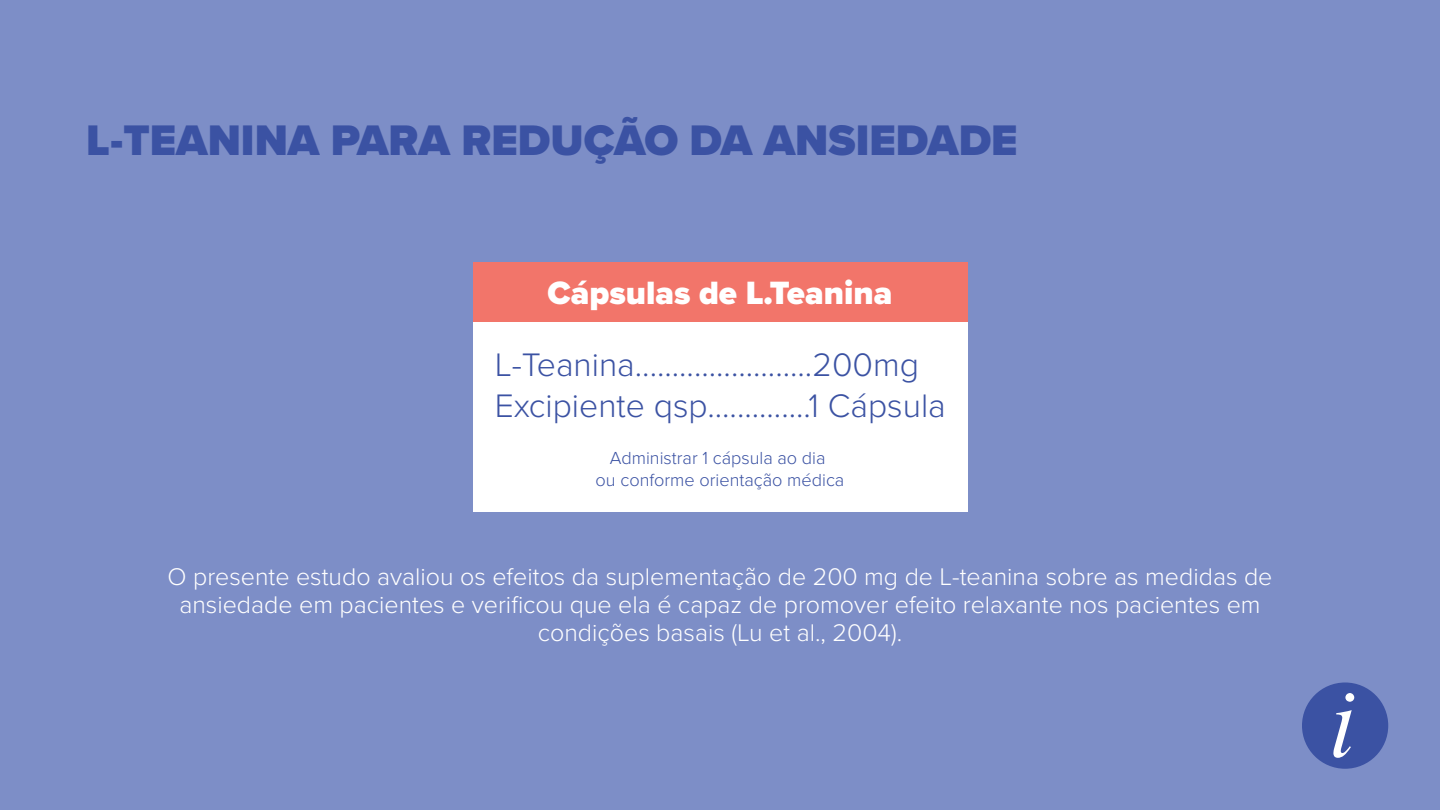
<style>
.page{position:relative;width:1440px;height:810px;background:#7d8ec7}
.page>*{position:absolute;margin:0;border:0;box-sizing:border-box;transform-origin:0 0}
.t1{font:900 44.33px "Proxima Nova";color:#3b52a3}
.t2{font:300 33.75px/41.1px "Proxima Nova";color:#3b52a3}
.t3{font:900 33.45px "Proxima Nova";color:#fff}
.t4{font:300 24.97px/28.3px "Proxima Nova";color:#fff;text-align:center}
.t5{font:300 18.08px/22px "Proxima Nova";color:#3b52a3;text-align:center}
</style>
<div class="page">
<div style="left:473px;top:262px;width:494px;height:70px;background:#f2756a"></div>
<div style="left:473px;top:322px;width:494px;height:190px;background:#fff"></div>
<div style="left:1302px;top:682px;width:86px;height:87px;background:#3b52a3;border-radius:50%"></div>
<svg style="left:1333px;top:693px;width:21px;height:65px"></svg>
<h1 class="t1" style="left:86px;top:107px;width:933px">L-TEANINA PARA REDUÇÃO DA ANSIEDADE</h1>
<h3 class="t3" style="left:547px;top:268px;width:347px">Cápsulas de L.Teanina</h3>
<h2 class="t2" style="left:495px;top:342px;width:453px">L-Teanina........................200mg<br>Excipiente qsp..............1 Cápsula</h2>
<p class="t5" style="left:596px;top:446px;width:250px">Administrar 1 cápsula ao dia<br>ou conforme orientação médica</p>
<p class="t4" style="left:168px;top:561px;width:1106px">O presente estudo avaliou os efeitos da suplementação de 200 mg de L-teanina sobre as medidas de ansiedade em pacientes e verificou que ela é capaz de promover efeito relaxante nos pacientes em condições basais (Lu et al., 2004).</p>
</div>
